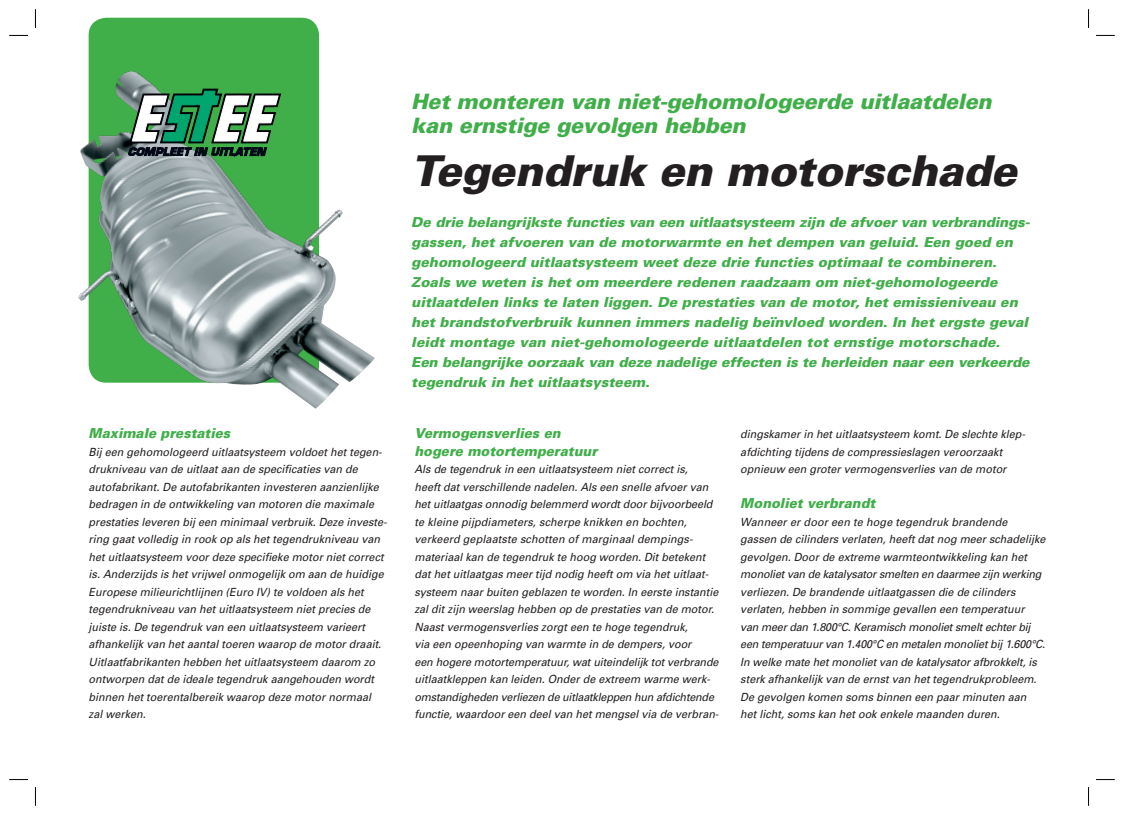
<style>
.page{position:relative;width:1124px;height:815px;background:#fff}
.page>*{position:absolute;margin:0;border:0;box-sizing:border-box;transform-origin:0 0}
.t1{font:italic 900 42.5px "Univers";letter-spacing:-.01em;color:#231f20}
.t2{font:italic 900 21.25px/23.8px "Univers";letter-spacing:-.01em;color:#40ae49}
.alineakopje{font:italic 900 13.75px/20px "Univers";color:#40ae49}
.alineakopje-2{font:italic 900 13.75px/17.5px "Univers";color:#40ae49;scale:.96 1}
.t3{font:italic 11.25px/17.5px "Univers";color:#231f20;scale:.96 1}
</style>
<div class="page">
<div style="left:89px;top:18px;width:230px;height:365px;background:#40ae49;border-radius:18px"></div>
<img style="left:78px;top:71px;width:297px;height:338px">
<svg style="left:128px;top:89px;width:152px;height:67px"></svg>
<svg style="left:9px;top:35px;width:19px;height:1px"></svg>
<svg style="left:1096px;top:35px;width:18px;height:1px"></svg>
<svg style="left:9px;top:779px;width:19px;height:1px"></svg>
<svg style="left:1096px;top:779px;width:18px;height:1px"></svg>
<svg style="left:35px;top:9px;width:1px;height:19px"></svg>
<svg style="left:35px;top:787px;width:1px;height:19px"></svg>
<svg style="left:1088px;top:9px;width:1px;height:19px"></svg>
<svg style="left:1088px;top:787px;width:1px;height:19px"></svg>
<p class="alineakopje-2" style="left:89px;top:424px;width:149px">Maximale prestaties</p>
<p class="t3" style="left:89px;top:443px;width:312px">Bij een gehomologeerd uitlaatsysteem voldoet het tegen&shy;drukniveau van de uitlaat aan de specificaties van de autofabrikant. De autofabrikanten investeren aanzienlijke bedragen in de ontwikkeling van motoren die maximale prestaties leveren bij een minimaal verbruik. Deze investe&shy;ring gaat volledig in rook op als het tegendrukniveau van het uitlaatsysteem voor deze specifieke motor niet correct is. Anderzijds is het vrijwel onmogelijk om aan de huidige Europese milieurichtlijnen (Euro IV) te voldoen als het tegendrukniveau van het uitlaatsysteem niet precies de juiste is. De tegendruk van een uitlaatsysteem varieert afhankelijk van het aantal toeren waarop de motor draait.<br>Uitlaatfabrikanten hebben het uitlaatsysteem daarom zo ontworpen dat de ideale tegendruk aangehouden wordt binnen het toerentalbereik waarop deze motor normaal zal werken.</p>
<p class="t2" style="left:411px;top:89px;width:582px">Het monteren van niet-gehomologeerde uitlaatdelen kan ernstige gevolgen hebben</p>
<p class="t1" style="left:411px;top:145px;width:606px">Tegendruk en motorschade</p>
<p class="alineakopje" style="left:411px;top:212px;width:620px">De drie belangrijkste functies van een uitlaatsysteem zijn de afvoer van verbrandings&shy;gassen, het afvoeren van de motorwarmte en het dempen van geluid. Een goed en gehomologeerd uitlaatsysteem weet deze drie functies optimaal te combineren.<br>Zoals we weten is het om meerdere redenen raadzaam om niet-gehomologeerde uitlaatdelen links te laten liggen. De prestaties van de motor, het emissieniveau en het brandstofverbruik kunnen immers nadelig beïnvloed worden. In het ergste geval leidt montage van niet-gehomologeerde uitlaatdelen tot ernstige motorschade.<br>Een belangrijke oorzaak van deze nadelige effecten is te herleiden naar een verkeerde tegendruk in het uitlaatsysteem.</p>
<p class="alineakopje-2" style="left:414px;top:424px;width:192px">Vermogensverlies en hogere motortemperatuur</p>
<p class="t3" style="left:414px;top:460px;width:318px">Als de tegendruk in een uitlaatsysteem niet correct is,<br>heeft dat verschillende nadelen. Als een snelle afvoer van het uitlaatgas onnodig belemmerd wordt door bijvoorbeeld te kleine pijpdiameters, scherpe knikken en bochten, verkeerd geplaatste schotten of marginaal dempings&shy;materiaal kan de tegendruk te hoog worden. Dit betekent dat het uitlaatgas meer tijd nodig heeft om via het uitlaat&shy;systeem naar buiten geblazen te worden. In eerste instantie zal dit zijn weerslag hebben op de prestaties van de motor.<br>Naast vermogensverlies zorgt een te hoge tegendruk,<br>via een opeenhoping van warmte in de dempers, voor<br>een hogere motortemperatuur, wat uiteindelijk tot verbrande uitlaatkleppen kan leiden. Onder de extreem warme werk&shy;omstandigheden verliezen de uitlaatkleppen hun afdichtende functie, waardoor een deel van het mengsel via de verbran-</p>
<p class="t3" style="left:740px;top:425px;width:298px">dingskamer in het uitlaatsysteem komt. De slechte klep&shy;afdichting tijdens de compressieslagen veroorzaakt opnieuw een groter vermogensverlies van de motor</p>
<p class="alineakopje-2" style="left:740px;top:494px;width:142px">Monoliet verbrandt</p>
<p class="t3" style="left:740px;top:513px;width:319px">Wanneer er door een te hoge tegendruk brandende gassen de cilinders verlaten, heeft dat nog meer schadelijke gevolgen. Door de extreme warmteontwikkeling kan het monoliet van de katalysator smelten en daarmee zijn werking verliezen. De brandende uitlaatgassen die de cilinders verlaten, hebben in sommige gevallen een temperatuur<br>van meer dan 1.800°C. Keramisch monoliet smelt echter bij een temperatuur van 1.400°C en metalen monoliet bij 1.600°C.<br>In welke mate het monoliet van de katalysator afbrokkelt, is sterk afhankelijk van de ernst van het tegendrukprobleem.<br>De gevolgen komen soms binnen een paar minuten aan<br>het licht, soms kan het ook enkele maanden duren.</p>
</div>
